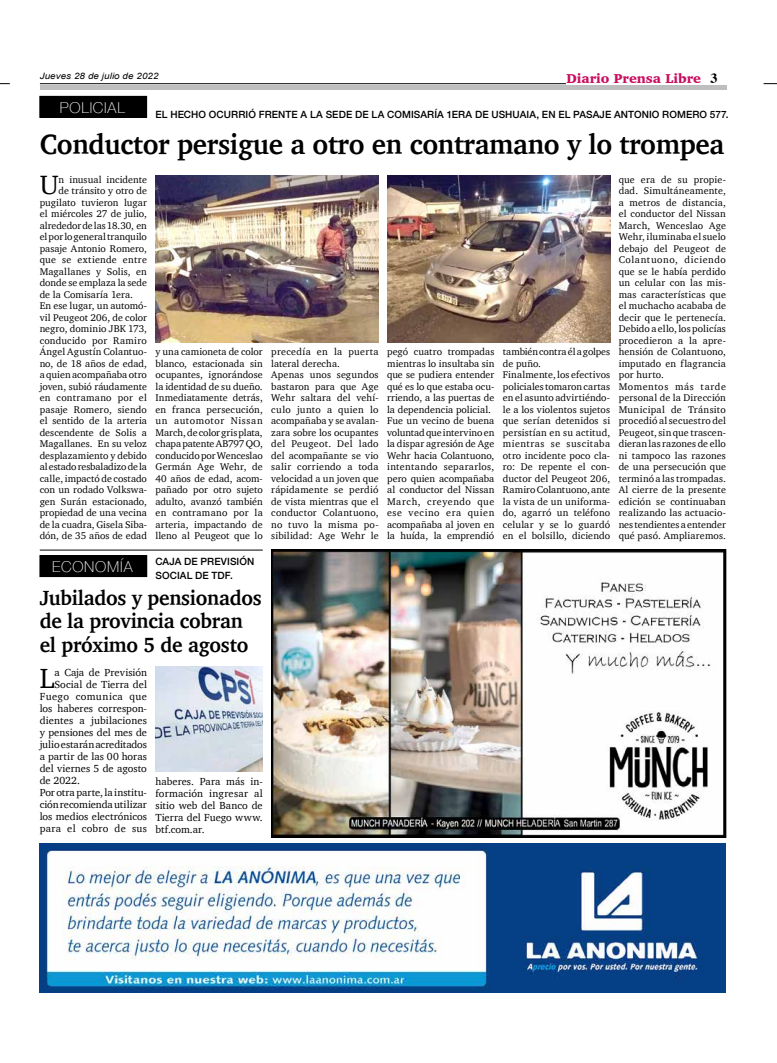
<style>
.page{position:relative;width:777px;height:1063px;background:#fff}
.page>*{position:absolute;margin:0;border:0;box-sizing:border-box;transform-origin:0 0}
.t1{font:700 28.7px "Charter";letter-spacing:-.01em;color:#000;scale:.95 1}
.t2{font:28.4px "Charter";color:#000}
.t3{font:27.1px "Charter";color:#000}
.t4{font:700 21px/23.3px "Charter";letter-spacing:-.01em;color:#000;scale:.95 1}
.t5{font:100 15px "Helvetica Neue";letter-spacing:.05em;color:#fff}
.t6{font:700 14px "Times";color:#000}
.t7{font:900 13.2px "Charter";color:#c80c5f}
.t8{font:10.5px/12px "Charter";letter-spacing:.005em;color:#000;text-align:justify}
.t9{font:10.5px "Charter";letter-spacing:.035em;color:#000}
.t10{font:10.5px "Charter";letter-spacing:.025em;color:#000}
.t11{font:10px/11.5px "Charter";letter-spacing:.01em;color:#000}
.t12{font:500 10px/14px "Helvetica Neue";letter-spacing:.01em;color:#000}
.t13{font:10px "Charter";letter-spacing:.03em;color:#000}
.t14{font:10px "Charter";letter-spacing:-.01em;color:#000}
.t15{font:italic 8.8px "Arial";letter-spacing:.01em;color:#000;scale:1.11 1}
</style>
<div class="page">
<hr style="left:40px;top:83px;width:526px;height:1px;background:#000">
<hr style="left:40px;top:85px;width:686px;height:4px;background:#bcbec0">
<svg style="left:763px;top:83px;width:14px;height:1px"></svg>
<img style="left:40px;top:844px;width:686px;height:148px">
<img style="left:273px;top:551px;width:451px;height:285px">
<div style="left:271px;top:549px;width:455px;height:289px;border:1px solid #000"></div>
<div style="left:40px;top:96px;width:107px;height:21px;background:#000"></div>
<div style="left:40px;top:556px;width:107px;height:21px;background:#000"></div>
<div style="left:40px;top:555px;width:107px;height:22px;border:1px solid #000"></div>
<hr style="left:40px;top:550px;width:223px;height:1px;background:#000">
<img style="left:155px;top:666px;width:108px;height:106px">
<img style="left:155px;top:176px;width:223px;height:167px">
<img style="left:387px;top:176px;width:223px;height:167px">
<p class="t15" style="left:40px;top:70px;width:109px">Jueves 28 de julio de 2022</p>
<h3 class="t7" style="left:566px;top:71px;width:136px">Diario Prensa Libre</h3>
<h3 class="t6" style="left:710px;top:65px;width:8px">3</h3>
<h3 class="t5" style="left:60px;top:96px;width:66px">POLICIAL</h3>
<p class="t12" style="left:155px;top:106px;width:574px">EL HECHO OCURRIÓ FRENTE A LA SEDE DE LA COMISARÍA 1ERA DE USHUAIA, EN EL PASAJE ANTONIO ROMERO 577.</p>
<h1 class="t1" style="left:40px;top:119px;width:722px">Conductor persigue a otro en contramano y lo trompea</h1>
<h3 class="t3" style="left:40px;top:162px;width:20px">U</h3>
<p class="t11" style="left:59px;top:174px;width:90px">n inusual incidente</p>
<p class="t11" style="left:59px;top:185px;width:90px">de tránsito y otro de</p>
<p class="t11" style="left:40px;top:197px;width:109px">pugilato tuvieron lugar</p>
<p class="t11" style="left:40px;top:208px;width:109px">el miércoles 27 de julio,</p>
<p class="t11" style="left:40px;top:220px;width:109px">alrededor de las 18.30, en</p>
<p class="t11" style="left:40px;top:231px;width:109px">el por lo general tranquilo</p>
<p class="t11" style="left:40px;top:243px;width:109px">pasaje Antonio Romero,</p>
<p class="t13" style="left:40px;top:251px;width:109px">que se extiende entre</p>
<p class="t11" style="left:40px;top:266px;width:109px">Magallanes y Solis, en</p>
<p class="t11" style="left:40px;top:277px;width:109px">donde se emplaza la sede</p>
<p class="t11" style="left:40px;top:289px;width:95px">de la Comisaría 1era.</p>
<p class="t11" style="left:40px;top:300px;width:109px">En ese lugar, un automó-</p>
<p class="t11" style="left:40px;top:312px;width:109px">vil Peugeot 206, de color</p>
<p class="t11" style="left:40px;top:323px;width:109px">negro, dominio JBK 173,</p>
<p class="t11" style="left:40px;top:335px;width:109px">conducido por Ramiro</p>
<p class="t11" style="left:40px;top:346px;width:109px">Ángel Agustín Colantuo-</p>
<p class="t11" style="left:40px;top:358px;width:109px">no, de 18 años de edad,</p>
<p class="t11" style="left:40px;top:369px;width:109px">a quien acompañaba otro</p>
<p class="t11" style="left:40px;top:381px;width:109px">joven, subió ráudamente</p>
<p class="t13" style="left:40px;top:389px;width:109px">en contramano por el</p>
<p class="t11" style="left:40px;top:404px;width:109px">pasaje Romero, siendo</p>
<p class="t11" style="left:40px;top:415px;width:109px">el sentido de la arteria</p>
<p class="t11" style="left:40px;top:427px;width:109px">descendente de Solis a</p>
<p class="t11" style="left:40px;top:438px;width:109px">Magallanes. En su veloz</p>
<p class="t11" style="left:40px;top:450px;width:109px">desplazamiento y debido</p>
<p class="t14" style="left:40px;top:458px;width:109px">al estado resbaladizo de la</p>
<p class="t11" style="left:40px;top:473px;width:109px">calle, impactó de costado</p>
<p class="t11" style="left:40px;top:484px;width:109px">con un rodado Volkswa-</p>
<p class="t11" style="left:40px;top:496px;width:109px">gen Surán estacionado,</p>
<p class="t11" style="left:40px;top:507px;width:109px">propiedad de una vecina</p>
<p class="t11" style="left:40px;top:519px;width:109px">de la cuadra, Gisela Siba-</p>
<p class="t11" style="left:40px;top:530px;width:109px">dón, de 35 años de edad</p>
<p class="t11" style="left:155px;top:346px;width:109px;text-align:justify">y una camioneta de color blanco, estacionada sin ocupantes, ignorándose la identidad de su dueño.<br>Inmediatamente detrás, en franca persecución, un automotor Nissan March, de color gris plata, chapa patente AB797 QO, conducido por Wenceslao Germán Age Wehr, de 40 años de edad, acom&shy;pañado por otro sujeto adulto, avanzó también en contramano por la arteria, impactando de lleno al Peugeot que lo</p>
<p class="t11" style="left:271px;top:346px;width:109px">precedía en la puerta lateral derecha.<br>Apenas unos segundos bastaron para que Age<br>Wehr saltara del vehí&shy;culo junto a quien lo acompañaba y se avalan&shy;zara sobre los ocupantes del Peugeot. Del lado del acompañante se vio salir corriendo a toda velocidad a un joven que rápidamente se perdió de vista mientras que el conductor Colantuono, no tuvo la misma po&shy;sibilidad: Age Wehr le</p>
<p class="t11" style="left:387px;top:346px;width:109px">pegó cuatro trompadas mientras lo insultaba sin que se pudiera entender qué es lo que estaba ocu&shy;rriendo, a las puertas de la dependencia policial.<br>Fue un vecino de buena voluntad que intervino en la dispar agresión de Age<br>Wehr hacia Colantuono, intentando separarlos, pero quien acompañaba al conductor del Nissan<br>March, creyendo que ese vecino era quien acompañaba al joven en la huída, la emprendió</p>
<p class="t11" style="left:503px;top:346px;width:109px">también contra él a golpes de puño.<br>Finalmente, los efectivos policiales tomaron cartas en el asunto advirtiéndo&shy;le a los violentos sujetos que serían detenidos si persistían en su actitud, mientras se suscitaba otro incidente poco cla&shy;ro: De repente el con&shy;ductor del Peugeot 206,<br>Ramiro Colantuono, ante la vista de un uniforma&shy;do, agarró un teléfono celular y se lo guardó en el bolsillo, diciendo</p>
<p class="t12" style="left:155px;top:554px;width:100px">CAJA DE PREVISIÓN<br>SOCIAL DE TDF.</p>
<h3 class="t5" style="left:52px;top:555px;width:82px">ECONOMÍA</h3>
<h3 class="t4" style="left:40px;top:586px;width:235px">Jubilados y pensionados de la provincia cobran el próximo 5 de agosto</h3>
<h2 class="t2" style="left:40px;top:654px;width:16px">L</h2>
<p class="t8" style="left:54px;top:667px;width:94px">a Caja de Previsión</p>
<p class="t8" style="left:54px;top:679px;width:94px">Social de Tierra del</p>
<p class="t9" style="left:40px;top:688px;width:109px">Fuego comunica que</p>
<p class="t8" style="left:40px;top:703px;width:109px">los haberes correspon-</p>
<p class="t8" style="left:40px;top:715px;width:109px">dientes a jubilaciones</p>
<p class="t8" style="left:40px;top:727px;width:109px">y pensiones del mes de</p>
<p class="t8" style="left:40px;top:739px;width:109px">julio estarán acreditados</p>
<p class="t8" style="left:40px;top:751px;width:109px">a partir de las 00 horas</p>
<p class="t8" style="left:40px;top:763px;width:109px">del viernes 5 de agosto</p>
<p class="t8" style="left:40px;top:775px;width:42px">de 2022.</p>
<p class="t8" style="left:40px;top:787px;width:109px">Por otra parte, la institu-</p>
<p class="t8" style="left:40px;top:799px;width:109px">ción recomienda utilizar</p>
<p class="t8" style="left:40px;top:811px;width:109px">los medios electrónicos</p>
<p class="t10" style="left:40px;top:820px;width:109px">para el cobro de sus</p>
<p class="t8" style="left:155px;top:775px;width:109px">haberes. Para más in&shy;formación ingresar al sitio web del Banco de Tierra del Fuego www. btf.com.ar.</p>
<p class="t11" style="left:618px;top:174px;width:109px">que era de su propie&shy;dad. Simultáneamente, a metros de distancia, el conductor del Nissan<br>March, Wenceslao Age<br>Wehr, iluminaba el suelo debajo del Peugeot de<br>Colantuono, diciendo que se le había perdido un celular con las mis&shy;mas características que el muchacho acababa de decir que le pertenecía.<br>Debido a ello, los policías procedieron a la apre&shy;hensión de Colantuono, imputado en flagrancia por hurto.<br>Momentos más tarde personal de la Dirección<br>Municipal de Tránsito procedió al secuestro del<br>Peugeot, sin que trascen&shy;dieran las razones de ello ni tampoco las razones de una persecución que terminó a las trompadas.<br>Al cierre de la presente edición se continuaban realizando las actuacio&shy;nes tendientes a entender qué pasó. Ampliaremos.</p>
</div>
